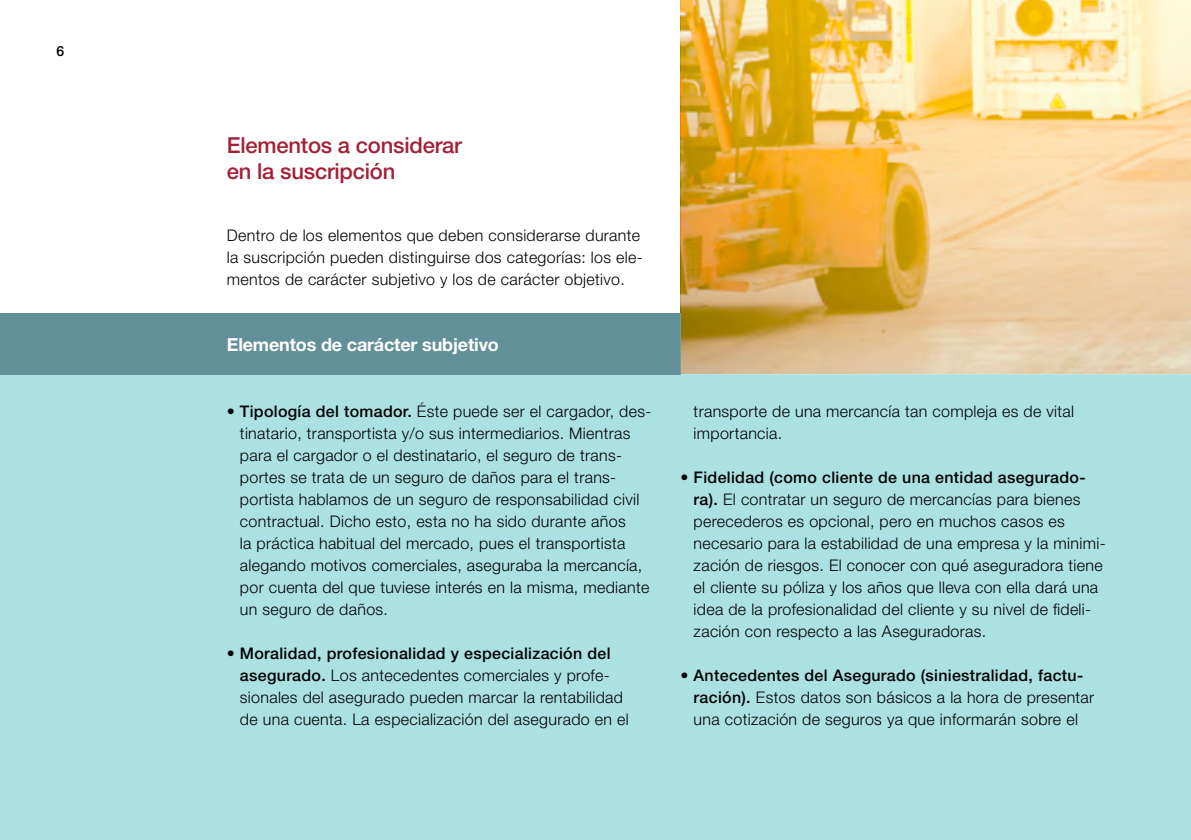
<style>
.page{position:relative;width:1191px;height:840px;background:#fff}
.page>*{position:absolute;margin:0;border:0;box-sizing:border-box;transform-origin:0 0}
.t1{font:500 22px/26.4px "Helvetica Neue LT Std";letter-spacing:-.01em;color:#a42135}
.t2{font:700 18px "Helvetica Neue LT Std";letter-spacing:-.01em;color:#fff}
.t3{font:300 16px/22px "Helvetica Neue LT Std";letter-spacing:.02em;color:#000}
.t4{font:500 14px "Helvetica Neue LT Std";color:#000}
.s1{font-weight:500}
</style>
<div class="page">
<div style="left:0;top:374px;width:1191px;height:465px;background:#ace1e2"></div>
<div style="left:0;top:313px;width:680px;height:61px;background:#629098"></div>
<img style="left:680px;top:0;width:511px;height:375px">
<p class="t4" style="left:56px;top:43px;width:9px">6</p>
<h1 class="t1" style="left:227px;top:131px;width:237px">Elementos a considerar en la suscripción</h1>
<p class="t3" style="left:227px;top:223px;width:417px">Dentro de los elementos que deben considerarse durante la suscripción pueden distinguirse dos categorías: los ele&shy;mentos de carácter subjetivo y los de carácter objetivo.</p>
<p class="t2" style="left:227px;top:333px;width:273px">Elementos de carácter subjetivo</p>
<p class="t3" style="left:240px;top:399px;width:413px;text-indent:-13px"><span class="s1">• Tipología del tomador.</span> Éste puede ser el cargador, des&shy;tinatario, transportista y/o sus intermediarios. Mientras para el cargador o el destinatario, el seguro de trans&shy;portes se trata de un seguro de daños para el trans&shy;portista hablamos de un seguro de responsabilidad civil contractual. Dicho esto, esta no ha sido durante años<br>la práctica habitual del mercado, pues el transportista alegando motivos comerciales, aseguraba la mercancía, por cuenta del que tuviese interés en la misma, mediante un seguro de daños.</p>
<p class="t3" style="left:240px;top:641px;width:390px;text-indent:-13px"><span class="s1">• Moralidad, profesionalidad y especialización del asegurado.</span> Los antecedentes comerciales y profe&shy;sionales del asegurado pueden marcar la rentabilidad de una cuenta. La especialización del asegurado en el</p>
<p class="t3" style="left:693px;top:399px;width:382px">transporte de una mercancía tan compleja es de vital importancia.</p>
<p class="t3" style="left:693px;top:465px;width:413px;text-indent:-13px"><span class="s1">• Fidelidad (como cliente de una entidad asegurado&shy;ra).</span> El contratar un seguro de mercancías para bienes perecederos es opcional, pero en muchos casos es necesario para la estabilidad de una empresa y la minimi&shy;zación de riesgos. El conocer con qué aseguradora tiene el cliente su póliza y los años que lleva con ella dará una idea de la profesionalidad del cliente y su nivel de fideli&shy;zación con respecto a las Aseguradoras.</p>
<p class="t3" style="left:693px;top:663px;width:402px;text-indent:-13px"><span class="s1">• Antecedentes del Asegurado (siniestralidad, factu&shy;ración).</span> Estos datos son básicos a la hora de presentar una cotización de seguros ya que informarán sobre el</p>
</div>
